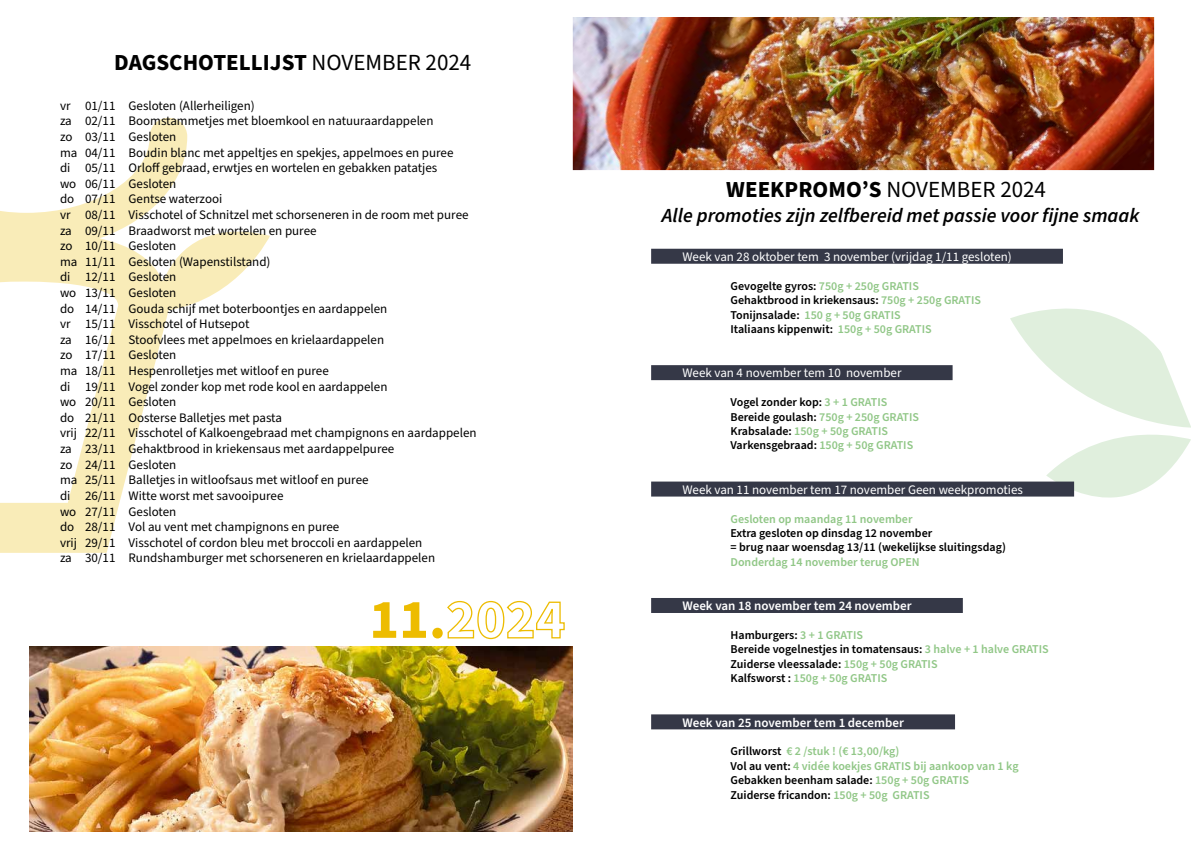
<style>
.page{position:relative;width:1191px;height:842px;background:#fff}
.page>*{position:absolute;margin:0;border:0;box-sizing:border-box;transform-origin:0 0}
.t1{font:700 56px "Source Sans Pro";color:#edbc00}
.t2{font:700 23px "Source Sans Pro";color:#000}
.t3{font:23px "Source Sans Pro";color:#000}
.t4{font:italic 600 20px "Source Sans Pro";color:#000}
.t5{font:13px/15.6px "Source Sans Pro";color:#000}
.t6{font:13px "Source Sans Pro";color:#fff}
.t7{font:600 13px "Source Sans Pro";color:#fff}
.t8{font:600 12px/14.4px "Source Sans Pro";color:#000}
.t9{font:600 12px/14.4px "Source Sans Pro";color:#91c787}
.s1{font-weight:400}
.s2{font-weight:700}
.s3{color:#91c787}
.s4{color:#000}
</style>
<div class="page">
<svg style="left:0;top:118px;width:270px;height:435px"></svg>
<svg style="left:0;top:394px;width:270px;height:26px"></svg>
<img style="left:29px;top:646px;width:544px;height:185px">
<img style="left:573px;top:17px;width:581px;height:153px">
<svg style="left:1010px;top:308px;width:181px;height:190px"></svg>
<div style="left:651px;top:249px;width:412px;height:15px;background:#353847"></div>
<div style="left:651px;top:365px;width:301px;height:15px;background:#353847"></div>
<div style="left:651px;top:482px;width:423px;height:15px;background:#353847"></div>
<div style="left:651px;top:598px;width:311px;height:15px;background:#353847"></div>
<div style="left:651px;top:714px;width:304px;height:15px;background:#353847"></div>
<h2 class="t2" style="left:114px;top:47px;width:358px">DAGSCHOTELLIJST <span class="s1">NOVEMBER 2024</span></h2>
<p class="t5" style="left:60px;top:98px;width:19px">vr za zo ma di wo do vr za zo ma di wo do vr za zo ma di wo do vrij za zo ma di wo do vrij za</p>
<p class="t5" style="left:85px;top:98px;width:32px;text-align:justify">01/11<br>02/11<br>03/11<br>04/11<br>05/11<br>06/11<br>07/11<br>08/11<br>09/11<br>10/11<br>11/11<br>12/11<br>13/11<br>14/11<br>15/11<br>16/11<br>17/11<br>18/11<br>19/11<br>20/11<br>21/11<br>22/11<br>23/11<br>24/11<br>25/11<br>26/11<br>27/11<br>28/11<br>29/11<br>30/11</p>
<p class="t5" style="left:128px;top:98px;width:349px">Gesloten (Allerheiligen)<br>Boomstammetjes met bloemkool en natuuraardappelen<br>Gesloten<br>Boudin blanc met appeltjes en spekjes, appelmoes en puree<br>Orloff gebraad, erwtjes en wortelen en gebakken patatjes<br>Gesloten<br>Gentse waterzooi<br>Visschotel of Schnitzel met schorseneren in de room met puree<br>Braadworst met wortelen en puree<br>Gesloten<br>Gesloten (Wapenstilstand)<br>Gesloten<br>Gesloten<br>Gouda schijf met boterboontjes en aardappelen<br>Visschotel of Hutsepot<br>Stoofvlees met appelmoes en krielaardappelen<br>Gesloten<br>Hespenrolletjes met witloof en puree<br>Vogel zonder kop met rode kool en aardappelen<br>Gesloten<br>Oosterse Balletjes met pasta<br>Visschotel of Kalkoengebraad met champignons en aardappelen<br>Gehaktbrood in kriekensaus met aardappelpuree<br>Gesloten<br>Balletjes in witloofsaus met witloof en puree<br>Witte worst met savooipuree<br>Gesloten<br>Vol au vent met champignons en puree<br>Visschotel of cordon bleu met broccoli en aardappelen<br>Rundshamburger met schorseneren en krielaardappelen</p>
<h1 class="t1" style="left:369px;top:581px;width:197px">11.2024</h1>
<h2 class="t3" style="left:726px;top:174px;width:321px"><span class="s2">WEEKPROMO’S</span> NOVEMBER 2024</h2>
<h3 class="t4" style="left:662px;top:202px;width:479px">Alle promoties zijn zelfbereid met passie voor fijne smaak</h3>
<p class="t6" style="left:682px;top:248px;width:331px">Week van 28 oktober tem 3 november (vrijdag 1/11 gesloten)</p>
<p class="t8" style="left:730px;top:279px;width:252px">Gevogelte gyros: <span class="s3">750g + 250g GRATIS </span>Gehaktbrood in kriekensaus: <span class="s3">750g + 250g GRATIS </span>Tonijnsalade: <span class="s3">150 g + 50g GRATIS<br></span>Italiaans kippenwit: <span class="s3">150g + 50g GRATIS</span></p>
<p class="t6" style="left:682px;top:364px;width:221px">Week van 4 november tem 10 november</p>
<p class="t8" style="left:730px;top:395px;width:190px">Vogel zonder kop: <span class="s3">3 + 1 GRATIS<br></span>Bereide goulash: <span class="s3">750g + 250g GRATIS<br></span>Krabsalade: <span class="s3">150g + 50g GRATIS<br></span>Varkensgebraad: <span class="s3">150g + 50g GRATIS</span></p>
<p class="t6" style="left:682px;top:481px;width:342px">Week van 11 november tem 17 november Geen weekpromoties</p>
<p class="t9" style="left:730px;top:512px;width:183px">Gesloten op maandag 11 november</p>
<p class="t8" style="left:730px;top:526px;width:277px">Extra gesloten op dinsdag 12 november<br>= brug naar woensdag 13/11 (wekelijkse sluitingsdag)</p>
<p class="t9" style="left:730px;top:555px;width:191px">Donderdag 14 november terug OPEN</p>
<p class="t7" style="left:682px;top:597px;width:231px">Week van 18 november tem 24 november</p>
<p class="t8" style="left:730px;top:628px;width:320px">Hamburgers: <span class="s3">3 + 1 GRATIS<br></span>Bereide vogelnestjes in tomatensaus: <span class="s3">3 halve + 1 halve GRATIS </span>Zuiderse vleessalade: <span class="s3">150g + 50g GRATIS<br></span>Kalfsworst : <span class="s3">150g + 50g GRATIS</span></p>
<p class="t7" style="left:682px;top:713px;width:223px">Week van 25 november tem 1 december</p>
<p class="t9" style="left:730px;top:744px;width:289px"><span class="s4">Grillworst</span> € 2 /stuk ! (€ 13,00/kg)<br><span class="s4">Vol au vent:</span> 4 vidée koekjes GRATIS bij aankoop van 1 kg <span class="s4">Gebakken beenham salade:</span> 150g + 50g GRATIS<br><span class="s4">Zuiderse fricandon:</span> 150g + 50g GRATIS</p>
</div>
